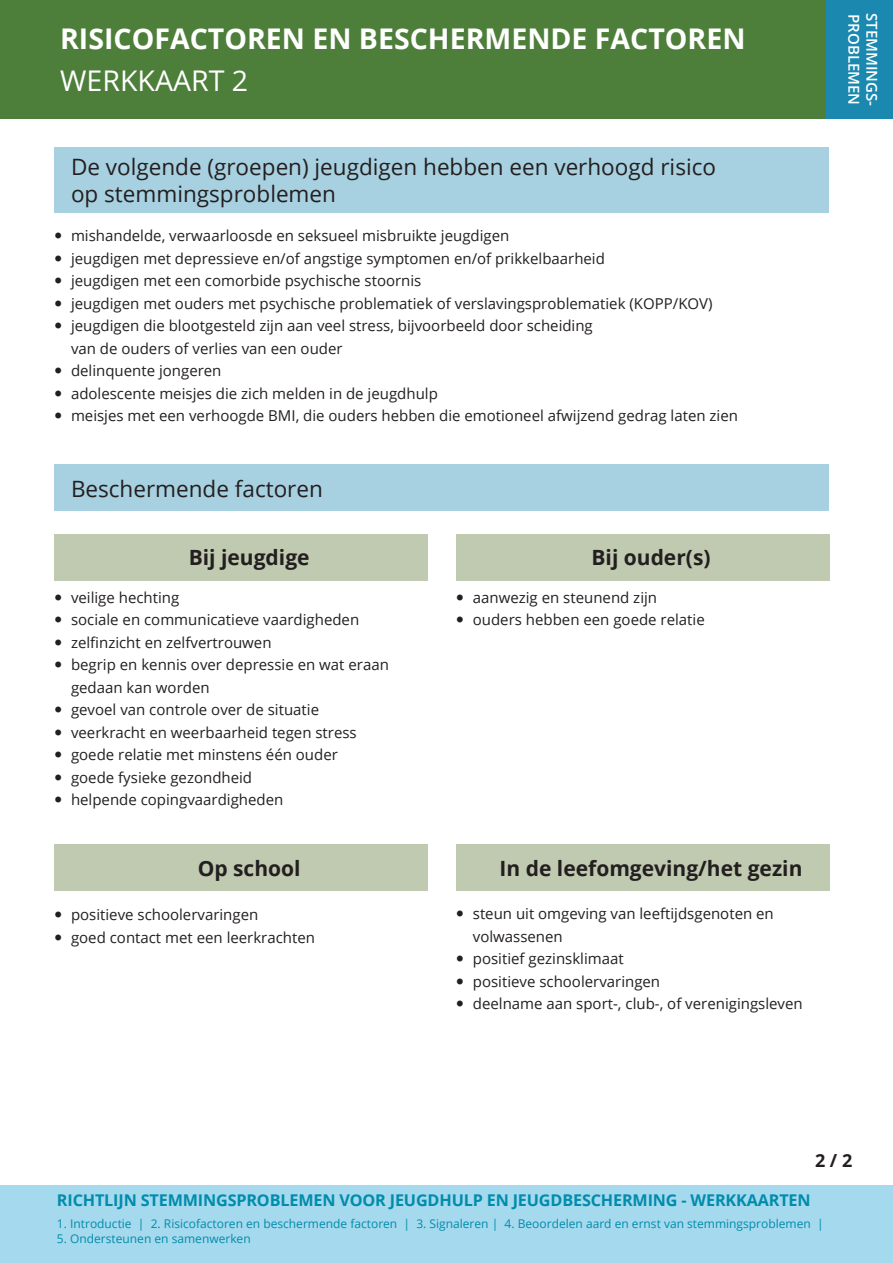
<style>
.page{position:relative;width:893px;height:1263px;background:#fff}
.page>*{position:absolute;margin:0;border:0;box-sizing:border-box;transform-origin:0 0}
.t1{font:700 28.5px "Open Sans";color:#fff}
.t2{font:28.5px "Open Sans";color:#fff}
.Koppen_in_roze_balk{font:22.5px/27px "Open Sans";color:#231f20}
.Koppen_in_roze_balk-2{font:700 21px "Open Sans";color:#231f20}
.t3{font:700 18px "Open Sans";color:#231f20}
.t4{font:700 16.2px "Open Sans";letter-spacing:-.01em;color:#008cac}
.t5{font:15px/22.5px "Open Sans";color:#231f20}
.t6{font:600 15px "Open Sans";color:#fff}
.t7{font:12px "Open Sans";color:#008cac}
</style>
<div class="page">
<div style="left:0;top:0;width:893px;height:119px;background:#4e7f3a"></div>
<div style="left:826px;top:0;width:67px;height:119px;background:#1a88af"></div>
<div style="left:0;top:1185px;width:893px;height:78px;background:#a5d9ed"></div>
<div style="left:54px;top:147px;width:774px;height:66px;background:#a7d0e0"></div>
<div style="left:54px;top:465px;width:774px;height:46px;background:#a7d0e0"></div>
<div style="left:54px;top:534px;width:373px;height:46px;background:#c0cab0"></div>
<div style="left:456px;top:534px;width:373px;height:46px;background:#c0cab0"></div>
<div style="left:54px;top:844px;width:373px;height:47px;background:#c0cab0"></div>
<div style="left:456px;top:844px;width:373px;height:47px;background:#c0cab0"></div>
<p class="t1" style="left:60px;top:19px;width:687px">RISICOFACTOREN EN BESCHERMENDE FACTOREN</p>
<p class="t2" style="left:60px;top:62px;width:190px">WERKKAART 2</p>
<p class="Koppen_in_roze_balk" style="left:71px;top:153px;width:647px">De volgende (groepen) jeugdigen hebben een verhoogd risico op stemmingsproblemen</p>
<p class="t5" style="left:71px;top:224px;width:440px">mishandelde, verwaarloosde en seksueel misbruikte jeugdigen</p>
<p class="t5" style="left:71px;top:247px;width:535px">jeugdigen met depressieve en/of angstige symptomen en/of prikkelbaarheid</p>
<p class="t5" style="left:71px;top:269px;width:352px">jeugdigen met een comorbide psychische stoornis</p>
<p class="t5" style="left:71px;top:292px;width:643px">jeugdigen met ouders met psychische problematiek of verslavingsproblematiek (KOPP/KOV)</p>
<p class="t5" style="left:71px;top:314px;width:523px">jeugdigen die blootgesteld zijn aan veel stress, bijvoorbeeld door scheiding van de ouders of verlies van een ouder</p>
<p class="t5" style="left:71px;top:359px;width:152px">delinquente jongeren</p>
<p class="t5" style="left:71px;top:382px;width:368px">adolescente meisjes die zich melden in de jeugdhulp</p>
<p class="t5" style="left:71px;top:404px;width:668px">meisjes met een verhoogde BMI, die ouders hebben die emotioneel afwijzend gedrag laten zien</p>
<p class="Koppen_in_roze_balk" style="left:71px;top:474px;width:253px">Beschermende factoren</p>
<p class="Koppen_in_roze_balk-2" style="left:189px;top:543px;width:122px">Bij jeugdige</p>
<p class="Koppen_in_roze_balk-2" style="left:591px;top:543px;width:121px">Bij ouder(s)</p>
<p class="t5" style="left:71px;top:585px;width:110px">veilige hechting</p>
<p class="t5" style="left:71px;top:608px;width:290px">sociale en communicatieve vaardigheden</p>
<p class="t5" style="left:71px;top:630px;width:202px">zelfinzicht en zelfvertrouwen</p>
<p class="t5" style="left:71px;top:653px;width:319px">begrip en kennis over depressie en wat eraan gedaan kan worden</p>
<p class="t5" style="left:71px;top:698px;width:250px">gevoel van controle over de situatie</p>
<p class="t5" style="left:71px;top:720px;width:287px">veerkracht en weerbaarheid tegen stress</p>
<p class="t5" style="left:71px;top:743px;width:268px">goede relatie met minstens één ouder</p>
<p class="t5" style="left:71px;top:765px;width:183px">goede fysieke gezondheid</p>
<p class="t5" style="left:71px;top:788px;width:214px">helpende copingvaardigheden</p>
<p class="t5" style="left:473px;top:585px;width:186px">aanwezig en steunend zijn</p>
<p class="t5" style="left:473px;top:608px;width:233px">ouders hebben een goede relatie</p>
<p class="Koppen_in_roze_balk-2" style="left:198px;top:853px;width:104px">Op school</p>
<p class="Koppen_in_roze_balk-2" style="left:500px;top:853px;width:304px">In de leefomgeving/het gezin</p>
<p class="t5" style="left:71px;top:903px;width:189px">positieve schoolervaringen</p>
<p class="t5" style="left:71px;top:926px;width:246px">goed contact met een leerkrachten</p>
<p class="t5" style="left:473px;top:902px;width:302px">steun uit omgeving van leeftijdsgenoten en volwassenen</p>
<p class="t5" style="left:473px;top:947px;width:152px">positief gezinsklimaat</p>
<p class="t5" style="left:473px;top:970px;width:189px">positieve schoolervaringen</p>
<p class="t5" style="left:473px;top:992px;width:331px">deelname aan sport-, club-, of verenigingsleven</p>
<p class="t6" style="left:864px;top:14px;width:92px;rotate:90deg">PROBLEMEN</p>
<p class="t6" style="left:882px;top:13px;width:95px;rotate:90deg">STEMMINGS-</p>
<p class="t3" style="left:815px;top:1148px;width:39px">2 / 2</p>
<p class="t4" style="left:57px;top:1188px;width:755px">RICHTLIJN STEMMINGSPROBLEMEN VOOR JEUGDHULP EN JEUGDBESCHERMING - WERKKAARTEN</p>
<p class="t7" style="left:57px;top:1216px;width:768px">1. Introductie | 2. Risicofactoren en beschermende factoren | 3. Signaleren | 4. Beoordelen aard en ernst van stemmingsproblemen |</p>
<p class="t7" style="left:57px;top:1230px;width:195px">5. Ondersteunen en samenwerken</p>
</div>
